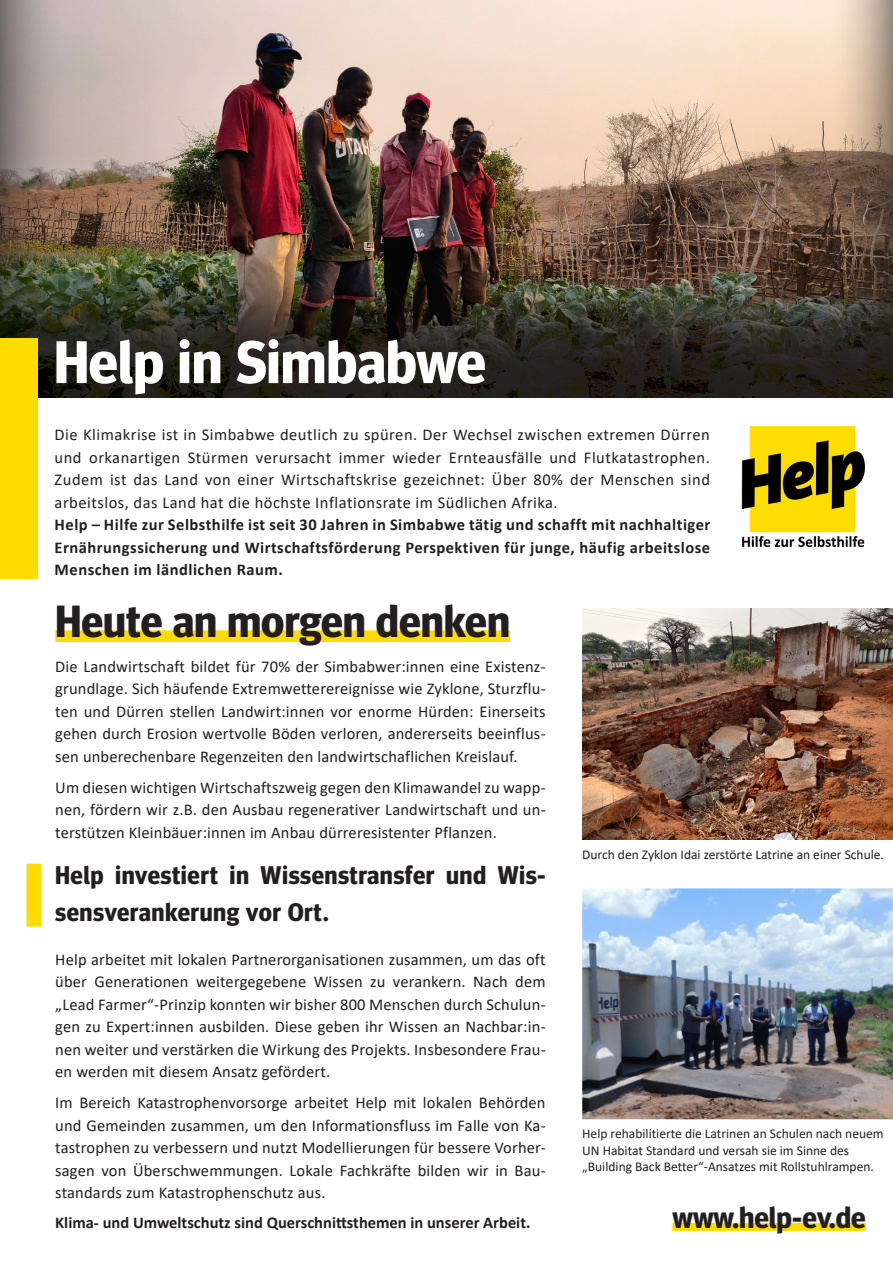
<style>
.page{position:relative;width:893px;height:1263px;background:#fff}
.page>*{position:absolute;margin:0;border:0;box-sizing:border-box;transform-origin:0 0}
.Headline{font:700 60px "Meta Headline Pro";color:#fff}
.Unterstrichen__30_Pt{font:700 45px "Meta Headline Pro";color:#231f20}
.Unterstrichene_Schri{font:700 30px "Meta Headline Pro";color:#231f20}
.Highlights__12_Pt__m{font:700 25.5px/37.5px "Meta Head Pro";letter-spacing:.02em;color:#231f20}
.Fließtext{font:16.5px/22.5px "Calibri";letter-spacing:.01em;color:#231f20;text-align:justify}
.Intro{font:16.5px/22.5px "Calibri";letter-spacing:.03em;color:#231f20;text-align:justify}
.Intro-2{font:700 16.5px/22.5px "Calibri";letter-spacing:.03em;color:#231f20;text-align:justify}
.Aufzählung_Fließtext{font:700 16.5px "Calibri";color:#231f20}
.Bildunterschrift{font:13.5px/16.2px "Calibri";color:#231f20}
</style>
<div class="page">
<div style="left:0;top:0;width:893px;height:399px;background:#231f20;opacity:.98"></div>
<div style="left:0;top:338px;width:37px;height:241px;background:#ffdc01"></div>
<img style="left:741px;top:425px;width:124px;height:122px">
<div style="left:55px;top:630px;width:455px;height:12px;background:#ffdc01"></div>
<div style="left:27px;top:864px;width:15px;height:63px;background:#ffdc01"></div>
<div style="left:672px;top:1223px;width:194px;height:8px;background:#ffdc01"></div>
<img style="left:582px;top:608px;width:311px;height:231px">
<img style="left:582px;top:888px;width:311px;height:231px">
<p class="Headline" style="left:54px;top:315px;width:433px">Help in Simbabwe</p>
<p class="Intro" style="left:55px;top:423px;width:657px">Die Klimakrise ist in Simbabwe deutlich zu spüren. Der Wechsel zwischen extremen Dürren und orkanartigen Stürmen verursacht immer wieder Ernteausfälle und Flutkatastrophen.<br>Zudem ist das Land von einer Wirtschaftskrise gezeichnet: Über 80% der Menschen sind arbeitslos, das Land hat die höchste Inflationsrate im Südlichen Afrika.</p>
<p class="Intro-2" style="left:55px;top:513px;width:657px">Help – Hilfe zur Selbsthilfe ist seit 30 Jahren in Simbabwe tätig und schafft mit nachhaltiger Ernährungssicherung und Wirtschaftsförderung Perspektiven für junge, häufig arbeitslose Menschen im ländlichen Raum.</p>
<p class="Unterstrichen__30_Pt" style="left:55px;top:586px;width:456px">Heute an morgen denken</p>
<p class="Fließtext" style="left:55px;top:655px;width:492px">Die Landwirtschaft bildet für 70% der Simbabwer:innen eine Existenz&shy;grundlage. Sich häufende Extremwetterereignisse wie Zyklone, Sturzflu&shy;ten und Dürren stellen Landwirt:innen vor enorme Hürden: Einerseits gehen durch Erosion wertvolle Böden verloren, andererseits beeinflus&shy;sen unberechenbare Regenzeiten den landwirtschaflichen Kreislauf.</p>
<p class="Fließtext" style="left:55px;top:776px;width:492px">Um diesen wichtigen Wirtschaftszweig gegen den Klimawandel zu wapp&shy;nen, fördern wir z.B. den Ausbau regenerativer Landwirtschaft und un&shy;terstützen Kleinbäuer:innen im Anbau dürreresistenter Pflanzen.</p>
<p class="Highlights__12_Pt__m" style="left:55px;top:854px;width:492px">Help investiert in Wissenstransfer und Wis&shy;sensverankerung vor Ort.</p>
<p class="Fließtext" style="left:55px;top:948px;width:492px">Help arbeitet mit lokalen Partnerorganisationen zusammen, um das oft über Generationen weitergegebene Wissen zu verankern. Nach dem „Lead Farmer“-Prinzip konnten wir bisher 800 Menschen durch Schulun&shy;gen zu Expert:innen ausbilden. Diese geben ihr Wissen an Nachbar:in&shy;nen weiter und verstärken die Wirkung des Projekts. Insbesondere Frau&shy;en werden mit diesem Ansatz gefördert.</p>
<p class="Fließtext" style="left:55px;top:1091px;width:492px">Im Bereich Katastrophenvorsorge arbeitet Help mit lokalen Behörden und Gemeinden zusammen, um den Informationsfluss im Falle von Ka&shy;tastrophen zu verbessern und nutzt Modellierungen für bessere Vorher&shy;sagen von Überschwemmungen. Lokale Fachkräfte bilden wir in Bau&shy;standards zum Katastrophenschutz aus.</p>
<p class="Aufzählung_Fließtext" style="left:55px;top:1211px;width:477px">Klima- und Umweltschutz sind Querschnittsthemen in unserer Arbeit.</p>
<p class="Unterstrichene_Schri" style="left:672px;top:1194px;width:195px">www.help-ev.de</p>
<p class="Bildunterschrift" style="left:582px;top:846px;width:303px">Durch den Zyklon Idai zerstörte Latrine an einer Schule.</p>
<p class="Bildunterschrift" style="left:582px;top:1125px;width:303px">Help rehabilitierte die Latrinen an Schulen nach neuem<br>UN Habitat Standard und versah sie im Sinne des „Building Back Better“-Ansatzes mit Rollstuhlrampen.</p>
</div>
